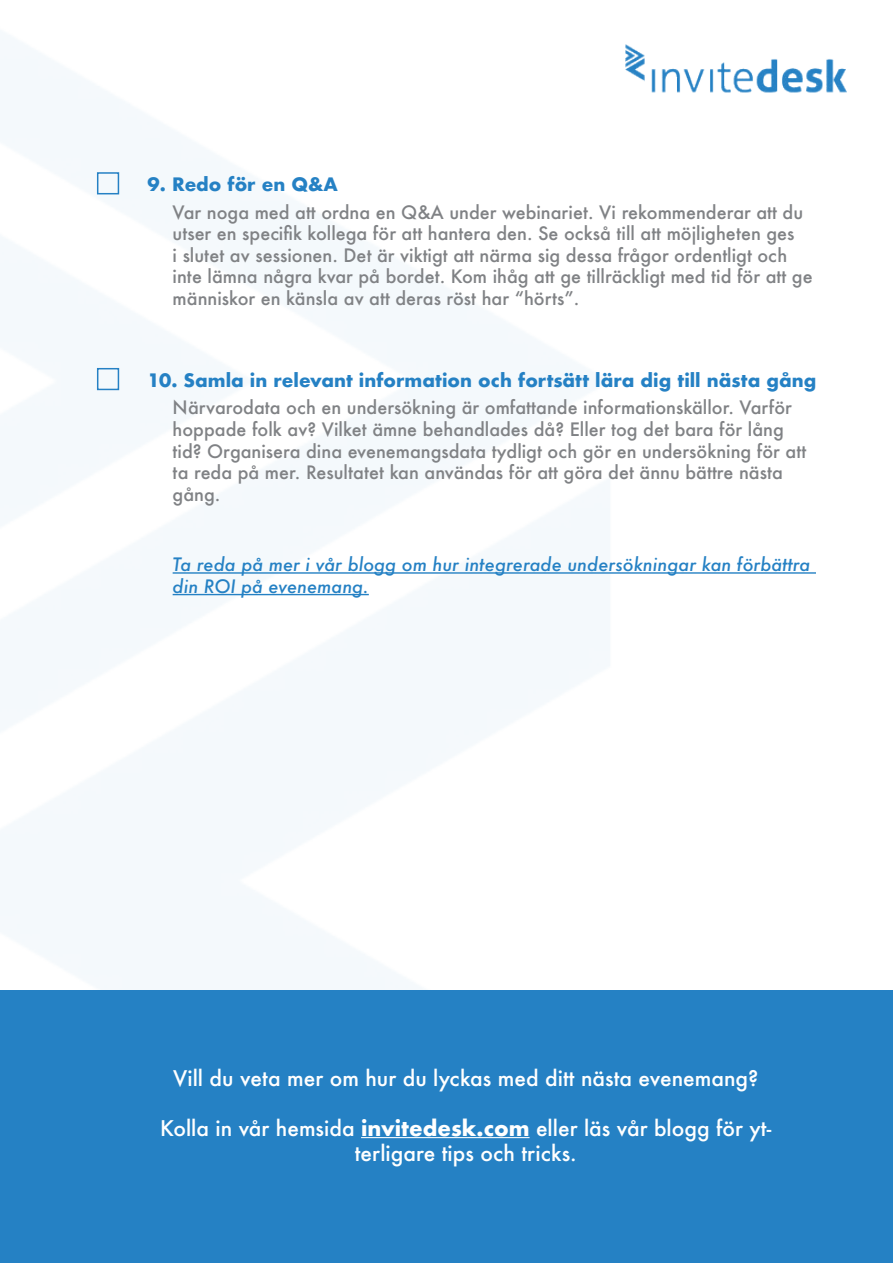
<style>
.page{position:relative;width:893px;height:1263px;background:#fff}
.page>*{position:absolute;margin:0;border:0;box-sizing:border-box;transform-origin:0 0}
.t1{font:500 21px/25.2px "Futura";color:#fff;text-align:center}
.t2{font:500 18px/21.6px "Futura";color:#808285}
.t3{font:italic 500 18px/21.6px "Futura";color:#2581c4}
.t4{font:700 18px "Futura";color:#2581c4}
.s1{font-weight:700}
</style>
<div class="page">
<img style="left:0;top:38px;width:893px;height:953px">
<img style="left:625px;top:43px;width:221px;height:51px">
<hr style="left:173px;top:572px;width:643px;height:2px;background:#2581c4">
<hr style="left:173px;top:594px;width:196px;height:1px;background:#2581c4">
<div style="left:97px;top:172px;width:22px;height:22px;border:2px solid #2581c4"></div>
<div style="left:97px;top:368px;width:22px;height:22px;border:2px solid #2581c4"></div>
<div style="left:0;top:991px;width:893px;height:272px;background:#2581c4"></div>
<hr style="left:361px;top:1137px;width:169px;height:1px;background:#fff">
<p class="t4" style="left:148px;top:171px;width:192px">9. Redo för en Q&amp;A</p>
<p class="t2" style="left:173px;top:201px;width:641px">Var noga med att ordna en Q&amp;A under webinariet. Vi rekommenderar att du utser en specifik kollega för att hantera den. Se också till att möjligheten ges<br>i slutet av sessionen. Det är viktigt att närma sig dessa frågor ordentligt och inte lämna några kvar på bordet. Kom ihåg att ge tillräckligt med tid för att ge människor en känsla av att deras röst har “hörts”.</p>
<p class="t4" style="left:148px;top:367px;width:670px">10. Samla in relevant information och fortsätt lära dig till nästa gång</p>
<p class="t2" style="left:173px;top:397px;width:635px">Närvarodata och en undersökning är omfattande informationskällor. Varför hoppade folk av? Vilket ämne behandlades då? Eller tog det bara för lång tid? Organisera dina evenemangsdata tydligt och gör en undersökning för att ta reda på mer. Resultatet kan användas för att göra det ännu bättre nästa gång.</p>
<p class="t3" style="left:173px;top:554px;width:639px">Ta reda på mer i vår blogg om hur integrerade undersökningar kan förbättra din ROI på evenemang.</p>
<p class="t1" style="left:173px;top:1065px;width:587px">Vill du veta mer om hur du lyckas med ditt nästa evenemang?</p>
<p class="t1" style="left:160px;top:1115px;width:613px">Kolla in vår hemsida <span class="s1">invitedesk.com</span> eller läs vår blogg för yt&shy;terligare tips och tricks.</p>
</div>
